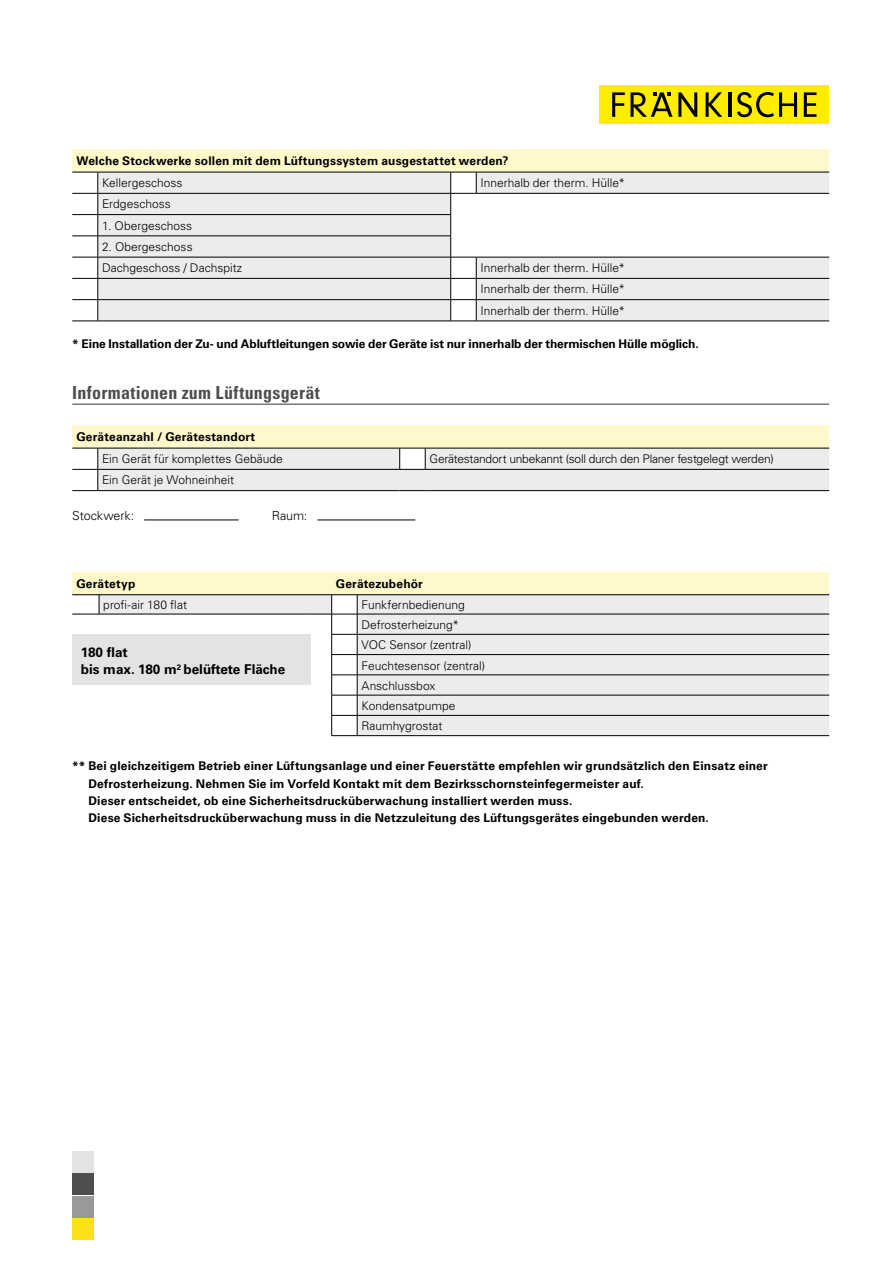
<style>
.page{position:relative;width:893px;height:1263px;background:#fff}
.page>*{position:absolute;margin:0;border:0;box-sizing:border-box;transform-origin:0 0}
.t1{font:700 condensed 18px "Univers LT Pro";letter-spacing:.015em;color:#4e4e4d}
.t2{font:700 13.5px/17.2px "Univers";color:#000}
.t3{font:300 12.45px "Univers LT Pro 45";letter-spacing:-.005em;color:#000}
.t4{font:700 12px/17.2px "Univers LT Pro 65";letter-spacing:.01em;color:#000}
.t5{font:300 12px/20.2px "Univers LT Pro 45";color:#000}
.t6{font:700 12px "Univers LT Pro 65";letter-spacing:-.01em;color:#000}
.t7{font:300 12px "Univers LT Pro 45";letter-spacing:-.02em;color:#000}
</style>
<div class="page">
<div style="left:599px;top:85px;width:230px;height:38px;background:#ffed00"></div>
<svg style="left:612px;top:92px;width:85px;height:25px"></svg>
<svg style="left:706px;top:92px;width:16px;height:25px"></svg>
<hr style="left:728px;top:92px;width:3px;height:25px;background:#000">
<svg style="left:737px;top:92px;width:60px;height:25px"></svg>
<svg style="left:804px;top:92px;width:12px;height:25px"></svg>
<div style="left:72px;top:1151px;width:22px;height:21px;background:#e2e3e3"></div>
<div style="left:72px;top:1174px;width:22px;height:21px;background:#4e4e4d"></div>
<div style="left:72px;top:1219px;width:22px;height:21px;background:#fbe115"></div>
<div style="left:72px;top:1196px;width:22px;height:21px;background:#989999"></div>
<div style="left:72px;top:149px;width:757px;height:23px;background:#fff8ca"></div>
<svg style="left:99px;top:173px;width:730px;height:148px;fill:#ececec"></svg>
<hr style="left:98px;top:172px;width:353px;height:1px;background:#000">
<hr style="left:98px;top:193px;width:353px;height:1px;background:#000">
<hr style="left:476px;top:193px;width:353px;height:1px;background:#000">
<hr style="left:98px;top:214px;width:353px;height:1px;background:#000">
<hr style="left:98px;top:236px;width:353px;height:1px;background:#000">
<hr style="left:98px;top:257px;width:353px;height:1px;background:#000">
<hr style="left:476px;top:257px;width:353px;height:1px;background:#000">
<hr style="left:98px;top:278px;width:353px;height:1px;background:#000">
<hr style="left:476px;top:278px;width:353px;height:1px;background:#000">
<hr style="left:98px;top:299px;width:353px;height:1px;background:#000">
<hr style="left:476px;top:299px;width:353px;height:1px;background:#000">
<hr style="left:98px;top:321px;width:353px;height:1px;background:#000">
<hr style="left:476px;top:321px;width:353px;height:1px;background:#000">
<hr style="left:476px;top:172px;width:353px;height:1px;background:#000">
<svg style="left:72px;top:172px;width:27px;height:150px"></svg>
<svg style="left:450px;top:172px;width:27px;height:150px"></svg>
<hr style="left:72px;top:404px;width:757px;height:1px;background:#4e4e4d">
<svg style="left:72px;top:425px;width:757px;height:66px;background:#e8e6d6"></svg>
<hr style="left:144px;top:520px;width:95px;height:1px;background:#000">
<hr style="left:317px;top:520px;width:98px;height:1px;background:#000">
<svg style="left:72px;top:572px;width:757px;height:164px"></svg>
<hr style="left:72px;top:594px;width:260px;height:1px;background:#000">
<hr style="left:332px;top:594px;width:497px;height:1px;background:#000">
<p class="t4" style="left:77px;top:151px;width:433px">Welche Stockwerke sollen mit dem Lüftungssystem ausgestattet werden?</p>
<p class="t5" style="left:102px;top:172px;width:82px">Kellergeschoss</p>
<p class="t5" style="left:480px;top:172px;width:146px">Innerhalb der therm. Hülle*</p>
<p class="t5" style="left:102px;top:194px;width:70px">Erdgeschoss</p>
<p class="t5" style="left:102px;top:215px;width:92px">1. Obergeschoss</p>
<p class="t5" style="left:102px;top:236px;width:142px;line-height:21.3px">2. Obergeschoss<br>Dachgeschoss / Dachspitz</p>
<p class="t5" style="left:480px;top:257px;width:146px;line-height:21.3px;text-align:justify">Innerhalb der therm. Hülle* Innerhalb der therm. Hülle* Innerhalb der therm. Hülle*</p>
<p class="t6" style="left:72px;top:335px;width:628px">* Eine Installation der Zu- und Abluftleitungen sowie der Geräte ist nur innerhalb der thermischen Hülle möglich.</p>
<h1 class="t1" style="left:72px;top:382px;width:249px">Informationen zum Lüftungsgerät</h1>
<p class="t4" style="left:77px;top:427px;width:180px">Geräteanzahl / Gerätestandort</p>
<p class="t5" style="left:102px;top:448px;width:182px">Ein Gerät für komplettes Gebäude</p>
<p class="t7" style="left:429px;top:451px;width:346px">Gerätestandort unbekannt (soll durch den Planer festgelegt werden)</p>
<p class="t5" style="left:102px;top:470px;width:134px">Ein Gerät je Wohneinheit</p>
<p class="t3" style="left:72px;top:507px;width:63px">Stockwerk:</p>
<p class="t3" style="left:272px;top:507px;width:37px">Raum:</p>
<p class="t4" style="left:77px;top:574px;width:60px">Gerätetyp</p>
<p class="t4" style="left:336px;top:574px;width:88px">Gerätezubehör</p>
<p class="t5" style="left:103px;top:594px;width:85px">profi-air 180 flat</p>
<p class="t5" style="left:361px;top:594px;width:105px">Funkfernbedienung<br>Defrosterheizung*</p>
<p class="t2" style="left:81px;top:644px;width:206px">180 flat<br>bis max. 180 m<sup>2</sup> belüftete Fläche</p>
<p class="t5" style="left:361px;top:635px;width:125px">VOC Sensor (zentral)<br>Feuchtesensor (zentral)<br>Anschlussbox<br>Kondensatpumpe<br>Raumhygrostat</p>
<p class="t4" style="left:88px;top:757px;width:681px;text-indent:-16px">** Bei gleichzeitigem Betrieb einer Lüftungsanlage und einer Feuerstätte empfehlen wir grundsätzlich den Einsatz einer Defrosterheizung. Nehmen Sie im Vorfeld Kontakt mit dem Bezirksschornsteinfegermeister auf.<br>Dieser entscheidet, ob eine Sicherheitsdrucküberwachung installiert werden muss.<br>Diese Sicherheitsdrucküberwachung muss in die Netzzuleitung des Lüftungsgerätes eingebunden werden.</p>
</div>
